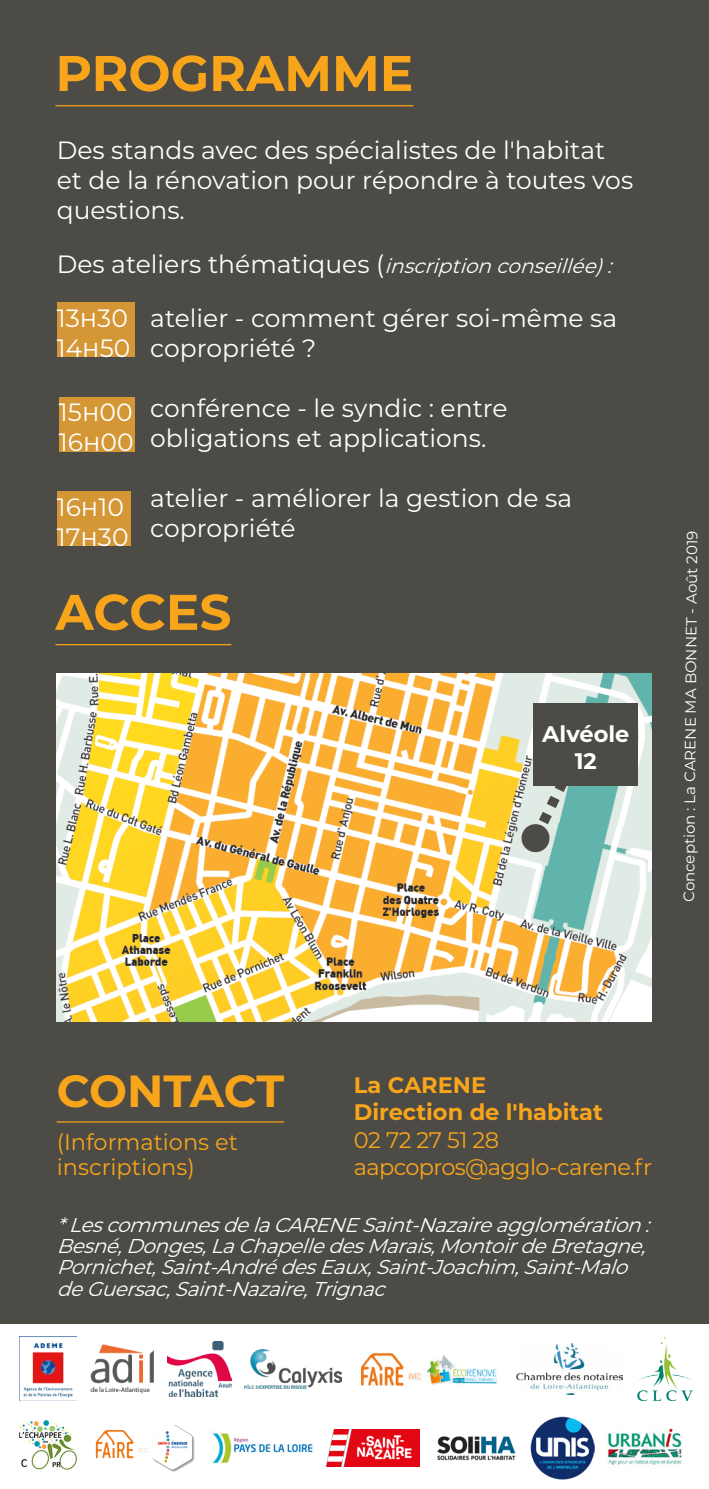
<style>
.page{position:relative;width:709px;height:1489px;background:#fff}
.page>*{position:absolute;margin:0;border:0;box-sizing:border-box;transform-origin:0 0}
.t1{font:700 50px "Montserrat";color:#f9a51b}
.t2{font:700 45px "Montserrat";letter-spacing:-.01em;color:#f9a51b}
.t3{font:25px/30px "Montserrat";color:#fff}
.t4{font:22.5px/25px "Montserrat";letter-spacing:-.01em;color:#f9a51b}
.t5{font:700 22.5px "Montserrat";color:#f9a51b}
.t6{font:22.5px "Montserrat";letter-spacing:-.03em;color:#f9a51b}
.t7{font:700 22.5px/27px "Montserrat";color:#fff;text-align:center}
.t8{font:italic 20px/21.2px "Montserrat";color:#fff}
.t9{font:15px "Montserrat";color:#fff}
.s1{font-style:italic;font-size:20px}
</style>
<div class="page">
<div style="left:0;top:0;width:709px;height:1323px;background:#4c4b46"></div>
<hr style="left:55px;top:105px;width:358px;height:1px;background:#f9a51b">
<div style="left:57px;top:303px;width:78px;height:54px;background:#d59635"></div>
<div style="left:59px;top:397px;width:76px;height:54px;background:#d59635"></div>
<div style="left:57px;top:491px;width:73px;height:55px;background:#d59635"></div>
<img style="left:57px;top:673px;width:594px;height:347px">
<div style="left:533px;top:703px;width:105px;height:82px;background:#4c4b46"></div>
<svg style="left:520px;top:752px;width:64px;height:101px"></svg>
<hr style="left:55px;top:644px;width:176px;height:1px;background:#f9a51b">
<hr style="left:57px;top:1121px;width:227px;height:1px;background:#f9a51b">
<img style="left:360px;top:1352px;width:137px;height:33px">
<img style="left:531px;top:1416px;width:63px;height:63px">
<img style="left:637px;top:1337px;width:56px;height:63px">
<img style="left:516px;top:1343px;width:106px;height:51px">
<img style="left:327px;top:1429px;width:92px;height:37px">
<img style="left:607px;top:1428px;width:75px;height:37px">
<img style="left:95px;top:1425px;width:100px;height:47px">
<img style="left:437px;top:1436px;width:79px;height:25px">
<img style="left:18px;top:1420px;width:59px;height:50px">
<img style="left:167px;top:1341px;width:64px;height:54px">
<img style="left:90px;top:1344px;width:64px;height:49px">
<img style="left:19px;top:1336px;width:58px;height:64px">
<img style="left:245px;top:1349px;width:96px;height:39px">
<img style="left:212px;top:1433px;width:101px;height:31px">
<p class="t1" style="left:55px;top:37px;width:359px">PROGRAMME</p>
<p class="t3" style="left:57px;top:134px;width:578px">Des stands avec des spécialistes de l'habitat et de la rénovation pour répondre à toutes vos questions.</p>
<p class="t3" style="left:57px;top:248px;width:564px">D e s a t e l i e r s t h é m a t i q u e s ( <span class="s1">inscriptionconseillée):</span></p>
<p class="t3" style="left:57px;top:302px;width:73px">13h30</p>
<p class="t3" style="left:57px;top:332px;width:75px">14h50</p>
<p class="t3" style="left:59px;top:396px;width:75px">15h00</p>
<p class="t3" style="left:59px;top:426px;width:76px">16h00</p>
<p class="t3" style="left:57px;top:491px;width:69px">16h10</p>
<p class="t3" style="left:57px;top:521px;width:73px">17h30</p>
<p class="t3" style="left:150px;top:302px;width:468px">atelier - comment gérer soi-même sa copropriété ?</p>
<p class="t3" style="left:150px;top:392px;width:359px">conférence - le syndic : entre obligations et applications.</p>
<p class="t3" style="left:150px;top:482px;width:423px">atelier - améliorer la gestion de sa copropriété</p>
<p class="t1" style="left:55px;top:576px;width:177px">ACCES</p>
<p class="t7" style="left:542px;top:719px;width:89px">Alvéole<br>12</p>
<p class="t9" style="left:677px;top:901px;width:372px;rotate:-89deg">Conception : La CARENE MA BONNET - Août 2019</p>
<p class="t2" style="left:57px;top:1058px;width:229px">CONTACT</p>
<p class="t4" style="left:57px;top:1128px;width:183px">(Informations et inscriptions)</p>
<p class="t8" style="left:57px;top:1213px;width:602px">*LescommunesdelaCARENESaint-Nazaireagglomération:<br>Besné,Donges,LaChapelledesMarais,MontoirdeBretagne, Pornichet,Saint-AndrédesEaux,Saint-Joachim,Saint-Malo deGuersac,Saint-Nazaire,Trignac</p>
<p class="t5" style="left:354px;top:1068px;width:134px">La CARENE</p>
<p class="t5" style="left:354px;top:1096px;width:251px">Direction de l'habitat</p>
<p class="t4" style="left:354px;top:1126px;width:147px">02 72 27 51 28</p>
<p class="t6" style="left:354px;top:1151px;width:300px">aapcopros@agglo-carene.fr</p>
</div>
